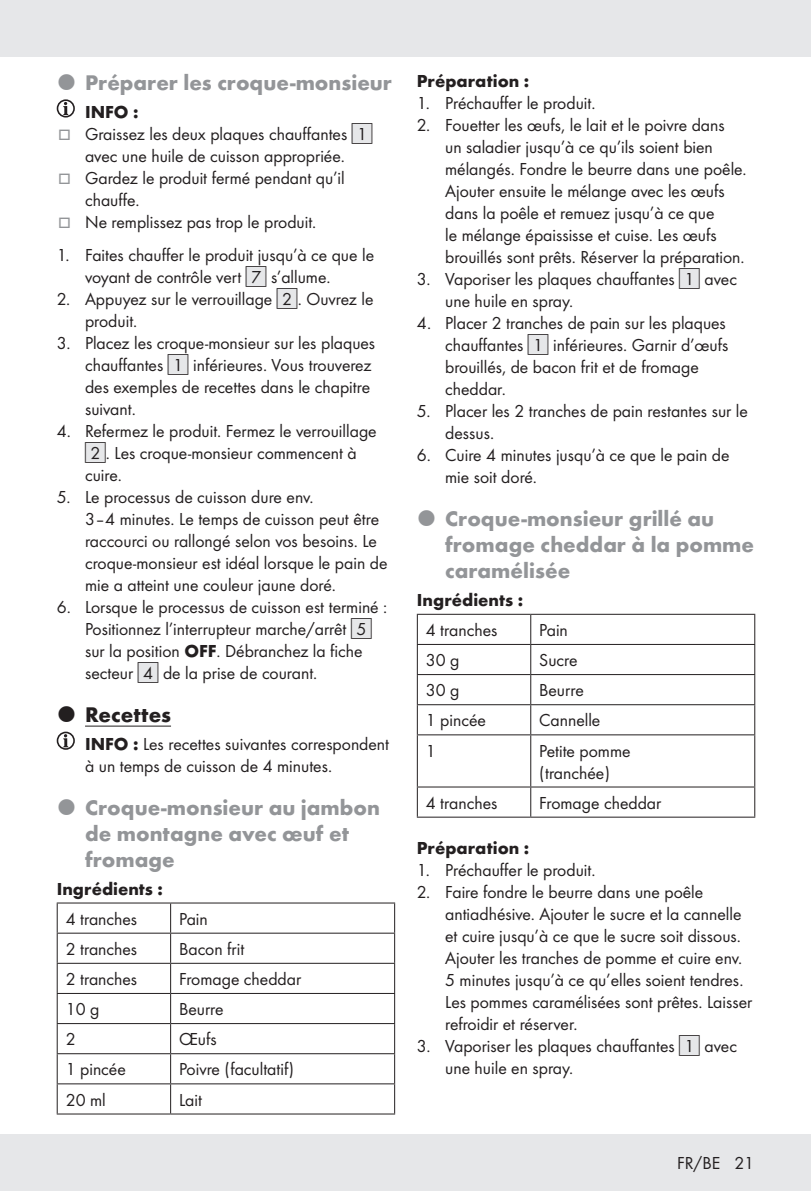
<style>
.page{position:relative;width:811px;height:1191px;background:#fff}
.page>*{position:absolute;margin:0;border:0;box-sizing:border-box;transform-origin:0 0}
.t1{font:700 22px/26px "Futura";color:#939598}
.t2{font:700 22px "Futura";color:#231f20}
.Indent{font:18px/22px "Futura Boo";color:#231f20}
.Body{font:18px/22px "Futura Boo";color:#231f20}
.Headline-03{font:700 18px "Futura";color:#231f20}
.Headline-03_SB{font:700 18px "Futura";color:#231f20}
.Indent-2{font:700 18px "Futura";color:#231f20}
.s1{color:#939598}
.s2{font-family:"IMP Lidl Num Box";font-size:15.8px;color:#e6e7e9}
.s3{font-family:"IMP Lidl Num Box";font-size:15.8px}
.s4{font-family:"Futura";font-weight:700}
</style>
<div class="page">
<div style="left:0;top:1134px;width:811px;height:57px;background:#e6e7e9"></div>
<div style="left:0;top:0;width:811px;height:57px;background:#e6e7e9"></div>
<hr style="left:85px;top:725px;width:86px;height:1px;background:#231f20">
<div style="left:57px;top:99px;width:18px;height:18px;border:2px solid #231f20;border-radius:50%"></div>
<svg style="left:63px;top:102px;width:5px;height:13px"></svg>
<svg style="left:57px;top:732px;width:17px;height:17px"></svg>
<div style="left:57px;top:731px;width:18px;height:19px;border:2px solid #231f20;border-radius:50%"></div>
<svg style="left:63px;top:734px;width:5px;height:13px"></svg>
<hr style="left:57px;top:902px;width:114px;height:1px;background:#231f20">
<hr style="left:171px;top:902px;width:224px;height:1px;background:#231f20">
<hr style="left:57px;top:932px;width:114px;height:1px;background:#231f20">
<svg style="left:57px;top:903px;width:1px;height:59px"></svg>
<hr style="left:171px;top:932px;width:224px;height:1px;background:#231f20">
<svg style="left:170px;top:903px;width:1px;height:59px"></svg>
<svg style="left:394px;top:903px;width:1px;height:59px"></svg>
<hr style="left:57px;top:962px;width:114px;height:1px;background:#231f20">
<hr style="left:57px;top:963px;width:1px;height:30px;background:#231f20">
<hr style="left:171px;top:962px;width:224px;height:1px;background:#231f20">
<hr style="left:170px;top:963px;width:1px;height:30px;background:#231f20">
<hr style="left:394px;top:963px;width:1px;height:30px;background:#231f20">
<hr style="left:57px;top:993px;width:114px;height:1px;background:#231f20">
<hr style="left:171px;top:993px;width:224px;height:1px;background:#231f20">
<hr style="left:57px;top:1023px;width:114px;height:1px;background:#231f20">
<hr style="left:171px;top:1023px;width:224px;height:1px;background:#231f20">
<hr style="left:57px;top:1053px;width:114px;height:1px;background:#231f20">
<hr style="left:171px;top:1053px;width:224px;height:1px;background:#231f20">
<hr style="left:57px;top:1083px;width:114px;height:1px;background:#231f20">
<svg style="left:57px;top:994px;width:1px;height:119px"></svg>
<hr style="left:171px;top:1083px;width:224px;height:1px;background:#231f20">
<svg style="left:170px;top:994px;width:1px;height:119px"></svg>
<svg style="left:394px;top:994px;width:1px;height:119px"></svg>
<hr style="left:57px;top:1113px;width:114px;height:1px;background:#231f20">
<hr style="left:171px;top:1113px;width:224px;height:1px;background:#231f20">
<hr style="left:417px;top:614px;width:114px;height:1px;background:#231f20">
<hr style="left:531px;top:614px;width:224px;height:1px;background:#231f20">
<hr style="left:417px;top:644px;width:114px;height:1px;background:#231f20">
<hr style="left:531px;top:644px;width:224px;height:1px;background:#231f20">
<hr style="left:417px;top:674px;width:114px;height:1px;background:#231f20">
<hr style="left:531px;top:674px;width:224px;height:1px;background:#231f20">
<hr style="left:417px;top:704px;width:114px;height:1px;background:#231f20">
<svg style="left:417px;top:615px;width:1px;height:119px"></svg>
<hr style="left:531px;top:704px;width:224px;height:1px;background:#231f20">
<svg style="left:530px;top:615px;width:1px;height:119px"></svg>
<svg style="left:754px;top:615px;width:1px;height:119px"></svg>
<hr style="left:417px;top:734px;width:114px;height:1px;background:#231f20">
<hr style="left:417px;top:735px;width:1px;height:51px;background:#231f20">
<hr style="left:531px;top:734px;width:224px;height:1px;background:#231f20">
<hr style="left:530px;top:735px;width:1px;height:51px;background:#231f20">
<hr style="left:754px;top:735px;width:1px;height:51px;background:#231f20">
<hr style="left:417px;top:786px;width:114px;height:1px;background:#231f20">
<svg style="left:417px;top:787px;width:1px;height:29px"></svg>
<hr style="left:531px;top:786px;width:224px;height:1px;background:#231f20">
<svg style="left:530px;top:787px;width:1px;height:29px"></svg>
<svg style="left:754px;top:787px;width:1px;height:29px"></svg>
<hr style="left:417px;top:816px;width:114px;height:1px;background:#231f20">
<hr style="left:531px;top:816px;width:224px;height:1px;background:#231f20">
<p class="t1" style="left:85px;top:68px;width:308px">Préparer les croque-monsieur</p>
<p class="Indent-2" style="left:85px;top:98px;width:55px">INFO :</p>
<p class="Indent" style="left:58px;top:122px;width:316px;text-align:center"><span class="s1">□</span> Graissez les deux plaques chauffantes <span class="s2">[</span><span class="s3">1] </span>avec une huile de cuisson appropriée.</p>
<p class="Indent" style="left:85px;top:166px;width:261px;text-indent:-27px"><span class="s1">□</span> Gardez le produit fermé pendant qu’il chauffe.</p>
<p class="Indent" style="left:58px;top:210px;width:257px"><span class="s1">□</span> Ne remplissez pas trop le produit.</p>
<p class="Indent" style="left:85px;top:243px;width:290px;text-indent:-28px">1. Faites chauffer le produit jusqu’à ce que le voyant de contrôle vert <span class="s2">[</span><span class="s3">7]</span> s’allume.</p>
<p class="Indent" style="left:85px;top:287px;width:290px;text-indent:-28px">2. Appuyez sur le verrouillage <span class="s2">[</span><span class="s3">2]</span>. Ouvrez le produit.</p>
<p class="Indent" style="left:85px;top:331px;width:292px;text-indent:-28px">3. Placez les croque-monsieur sur les plaques chauffantes <span class="s2">[</span><span class="s3">1]</span> inférieures. Vous trouverez des exemples de recettes dans le chapitre suivant.</p>
<p class="Indent" style="left:85px;top:419px;width:293px;text-indent:-28px">4. Refermez le produit. Fermez le verrouillage <span class="s2">[</span><span class="s3">2]</span>. Les croque-monsieur commencent à cuire.</p>
<p class="Indent" style="left:85px;top:485px;width:304px;text-indent:-28px">5. Le processus de cuisson dure env.<br>3–4 minutes. Le temps de cuisson peut être raccourci ou rallongé selon vos besoins. Le croque-monsieur est idéal lorsque le pain de mie a atteint une couleur jaune doré.</p>
<p class="Indent" style="left:85px;top:595px;width:304px;text-indent:-28px">6. Lorsque le processus de cuisson est terminé :<br>Positionnez l’interrupteur marche/arrêt <span class="s2">[</span><span class="s3">5] </span>sur la position <span class="s4">OFF</span>. Débranchez la fiche secteur <span class="s2">[</span><span class="s3">4]</span> de la prise de courant.</p>
<p class="t2" style="left:85px;top:698px;width:87px">Recettes</p>
<p class="Indent" style="left:85px;top:732px;width:306px"><span class="s4">INFO :</span> Les recettes suivantes correspondent à un temps de cuisson de 4 minutes.</p>
<p class="t1" style="left:85px;top:792px;width:296px">Croque-monsieur au jambon de montagne avec œuf et fromage</p>
<p class="Headline-03" style="left:57px;top:875px;width:108px">Ingrédients :</p>
<p class="Body" style="left:66px;top:906px;width:73px">4 tranches</p>
<p class="Body" style="left:179px;top:906px;width:30px">Pain</p>
<p class="Body" style="left:66px;top:937px;width:73px">2 tranches</p>
<p class="Body" style="left:179px;top:937px;width:67px">Bacon frit</p>
<p class="Body" style="left:66px;top:967px;width:73px">2 tranches</p>
<p class="Body" style="left:179px;top:967px;width:124px">Fromage cheddar</p>
<p class="Body" style="left:66px;top:997px;width:35px">10 g</p>
<p class="Body" style="left:179px;top:997px;width:46px">Beurre</p>
<p class="Body" style="left:66px;top:1027px;width:11px">2</p>
<p class="Body" style="left:179px;top:1027px;width:39px">Œufs</p>
<p class="Body" style="left:66px;top:1057px;width:62px">1 pincée</p>
<p class="Body" style="left:179px;top:1057px;width:116px">Poivre (facultatif)</p>
<p class="Body" style="left:66px;top:1087px;width:42px">20 ml</p>
<p class="Body" style="left:179px;top:1087px;width:24px">Lait</p>
<p class="Headline-03_SB" style="left:417px;top:68px;width:114px">Préparation :</p>
<p class="Indent" style="left:417px;top:91px;width:178px">1. Préchauffer le produit.</p>
<p class="Indent" style="left:445px;top:113px;width:301px;text-indent:-28px">2. Fouetter les œufs, le lait et le poivre dans un saladier jusqu’à ce qu’ils soient bien mélangés. Fondre le beurre dans une poêle.<br>Ajouter ensuite le mélange avec les œufs dans la poêle et remuez jusqu’à ce que<br>le mélange épaississe et cuise. Les œufs brouillés sont prêts. Réserver la préparation.</p>
<p class="Indent" style="left:445px;top:267px;width:293px;text-indent:-28px">3. Vaporiser les plaques chauffantes <span class="s2">[</span><span class="s3">1]</span> avec une huile en spray.</p>
<p class="Indent" style="left:445px;top:311px;width:285px;text-indent:-28px">4. Placer 2 tranches de pain sur les plaques chauffantes <span class="s2">[</span><span class="s3">1]</span> inférieures. Garnir d’œufs brouillés, de bacon frit et de fromage cheddar.</p>
<p class="Indent" style="left:445px;top:399px;width:304px;text-indent:-28px">5. Placer les 2 tranches de pain restantes sur le dessus.</p>
<p class="Indent" style="left:445px;top:443px;width:286px;text-indent:-28px">6. Cuire 4 minutes jusqu’à ce que le pain de mie soit doré.</p>
<p class="t1" style="left:445px;top:504px;width:310px">Croque-monsieur grillé au fromage cheddar à la pomme caramélisée</p>
<p class="Headline-03" style="left:417px;top:586px;width:108px">Ingrédients :</p>
<p class="Body" style="left:426px;top:618px;width:73px">4 tranches</p>
<p class="Body" style="left:539px;top:618px;width:30px">Pain</p>
<p class="Body" style="left:426px;top:648px;width:35px">30 g</p>
<p class="Body" style="left:539px;top:648px;width:40px">Sucre</p>
<p class="Body" style="left:426px;top:678px;width:35px">30 g</p>
<p class="Body" style="left:539px;top:678px;width:46px">Beurre</p>
<p class="Body" style="left:426px;top:708px;width:62px">1 pincée</p>
<p class="Body" style="left:539px;top:708px;width:63px">Cannelle</p>
<p class="Body" style="left:426px;top:738px;width:11px">1</p>
<p class="Body" style="left:539px;top:738px;width:93px">Petite pomme (tranchée)</p>
<p class="Body" style="left:426px;top:790px;width:73px">4 tranches</p>
<p class="Body" style="left:539px;top:790px;width:124px">Fromage cheddar</p>
<p class="Headline-03_SB" style="left:417px;top:835px;width:114px">Préparation :</p>
<p class="Indent" style="left:417px;top:858px;width:178px">1. Préchauffer le produit.</p>
<p class="Indent" style="left:445px;top:880px;width:309px;text-indent:-28px">2. Faire fondre le beurre dans une poêle antiadhésive. Ajouter le sucre et la cannelle et cuire jusqu’à ce que le sucre soit dissous.<br>Ajouter les tranches de pomme et cuire env.<br>5 minutes jusqu’à ce qu’elles soient tendres.<br>Les pommes caramélisées sont prêtes. Laisser refroidir et réserver.</p>
<p class="Indent" style="left:445px;top:1034px;width:293px;text-indent:-28px">3. Vaporiser les plaques chauffantes <span class="s2">[</span><span class="s3">1]</span> avec une huile en spray.</p>
<p class="Indent" style="left:677px;top:1151px;width:79px">FR/BE 21</p>
</div>
